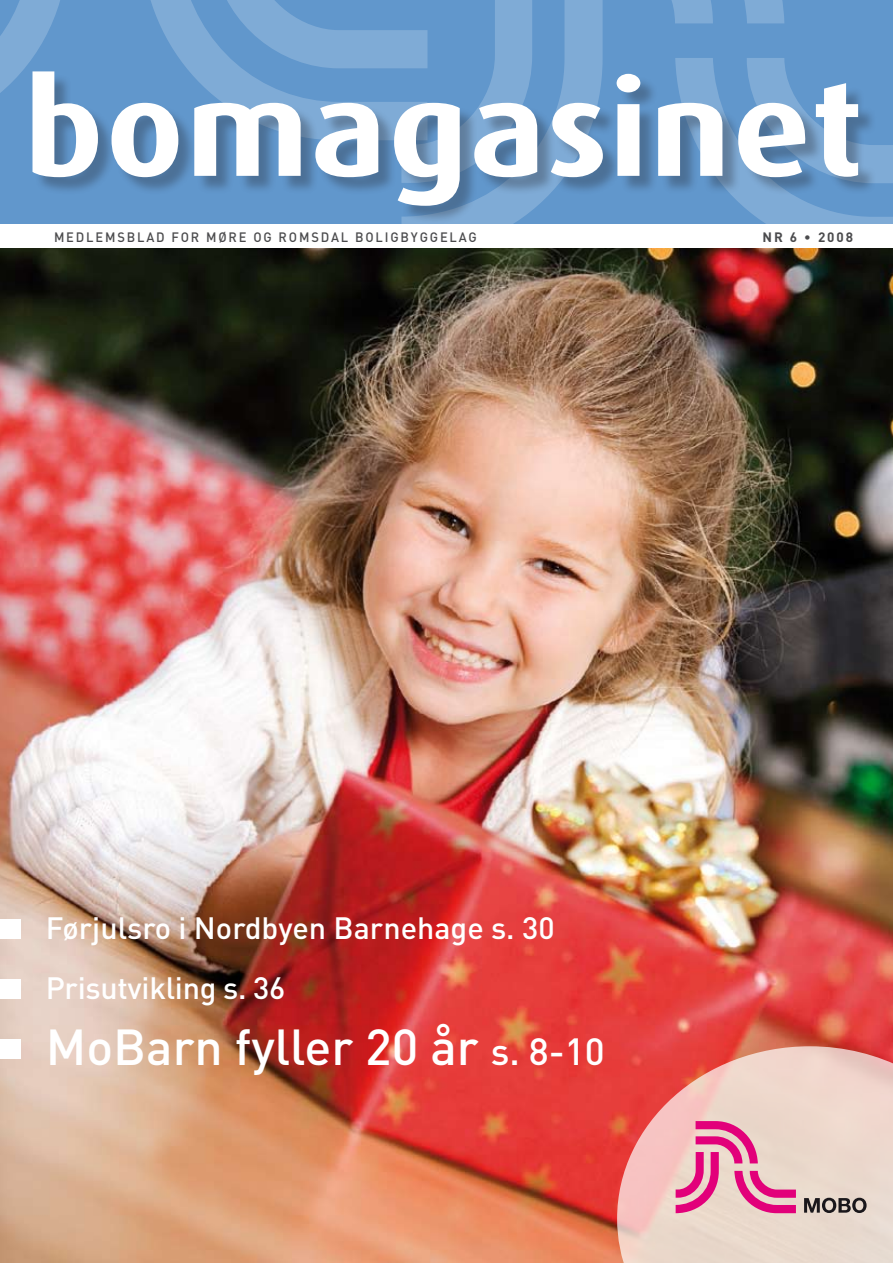
<style>
.page{position:relative;width:893px;height:1263px;background:#fff}
.page>*{position:absolute;margin:0;border:0;box-sizing:border-box;transform-origin:0 0}
.t1{font:500 49.95px "DIN";color:#fff}
.t2{font:500 30.45px/60px "DIN";letter-spacing:-.005em;color:#fff}
.t3{font:500 13.5px "DIN";letter-spacing:.145em;color:#4b4b4d;scale:.95 1}
.t4{font:700 13.5px "DIN";letter-spacing:.145em;color:#4b4b4d}
.s1{font-size:37.5px}
</style>
<div class="page">
<img style="left:0;top:249px;width:893px;height:1014px">
<div style="left:0;top:0;width:893px;height:223px;background:#6197cc"></div>
<svg style="left:671px;top:0;width:113px;height:23px"></svg>
<div style="left:35px;top:73px;width:842px;height:151px;background:#1a171b;opacity:.3"></div>
<svg style="left:0;top:0;width:98px;height:177px"></svg>
<svg style="left:112px;top:0;width:491px;height:223px"></svg>
<svg style="left:617px;top:74px;width:23px;height:102px;background:#e1e9f2"></svg>
<svg style="left:658px;top:58px;width:235px;height:165px"></svg>
<svg style="left:617px;top:1046px;width:276px;height:217px;background:#ebbcb2"></svg>
<div style="left:0;top:979px;width:21px;height:19px;background:#fff"></div>
<div style="left:0;top:919px;width:21px;height:19px;background:#fff"></div>
<div style="left:0;top:1039px;width:21px;height:19px;background:#fff"></div>
<svg style="left:676px;top:1121px;width:120px;height:92px;background:#e895b1"></svg>
<svg style="left:804px;top:1198px;width:63px;height:15px"></svg>
<p class="t3" style="left:54px;top:228px;width:447px">Medlem sblad for Møre og Rom sdal boligbyggelag</p>
<p class="t4" style="left:762px;top:228px;width:92px">Nr 6 • 2008</p>
<p class="t2" style="left:46px;top:896px;width:510px">Førjulsro i Nordbyen Barnehage s. 30<br>Prisutvikling s. 36</p>
<h1 class="t1" style="left:46px;top:1015px;width:560px">MoBarn fyller 20 år <span class="s1">s. 8-10</span></h1>
</div>
